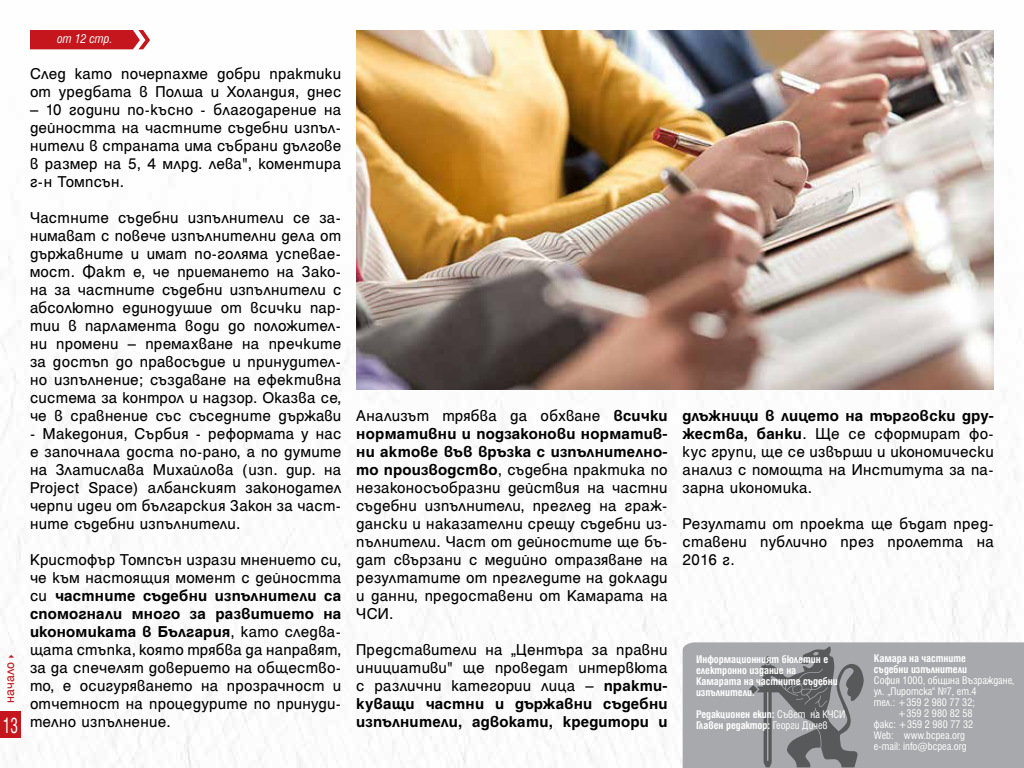
<style>
.page{position:relative;width:1024px;height:768px;background:#fff}
.page>*{position:absolute;margin:0;border:0;box-sizing:border-box;transform-origin:0 0}
.t1{font:condensed 24px "Helen Bg";color:#fff;scale:.75 1}
.t2{font:17px/18px "Helen Bg";letter-spacing:.015em;color:#000;text-align:justify}
.t3{font:italic condensed 14px "Helen Bg";color:#fff}
.t4{font:14px "Helen Bg";letter-spacing:.005em;color:#c4161c}
.t5{font:700 condensed 12px/11px "Helen Bg";color:#fff}
.t6{font:condensed 12px "Helen Bg";color:#fff}
.s1{font-weight:700}
.s2{font-weight:400}
</style>
<div class="page">
<img style="left:0;top:49px;width:1016px;height:719px">
<div style="left:0;top:711px;width:21px;height:27px;background:#c4161c"></div>
<svg style="left:30px;top:30px;width:120px;height:19px;background:#c8272c"></svg>
<img style="left:356px;top:30px;width:638px;height:359px">
<div style="left:683px;top:642px;width:341px;height:126px;background:#a7a9ac"></div>
<svg style="left:749px;top:645px;width:115px;height:122px;background:#86878a"></svg>
<p class="t4" style="left:2px;top:703px;width:52px;rotate:-90deg">начало✔</p>
<h1 class="t1" style="left:3px;top:712px;width:22px">13</h1>
<p class="t3" style="left:57px;top:30px;width:57px">от 12 стр.</p>
<p class="t2" style="left:30px;top:64px;width:313px">След като почерпахме добри практики от уредбата в Полша и Холандия, днес</p>
<p class="t2" style="left:30px;top:100px;width:313px">– 10 години по-късно - благодарение на дейността на частните съдебни изпъл&shy;нители в страната има събрани дългове в размер на 5, 4 млрд. лева", коментира г-н Томпсън.</p>
<p class="t2" style="left:30px;top:208px;width:313px">Частните съдебни изпълнители се за&shy;нимават с повече изпълнителни дела от държавните и имат по-голяма успевае&shy;мост. Факт е, че приемането на Зако&shy;на за частните съдебни изпълнители с абсолютно единодушие от всички пар&shy;тии в парламента води до положител&shy;ни промени – премахване на пречките за достъп до правосъдие и принудител&shy;но изпълнение; създаване на ефективна система за контрол и надзор. Оказва се, че в сравнение със съседните държави</p>
<p class="t2" style="left:30px;top:424px;width:313px">- Македония, Сърбия - реформата у нас е започнала доста по-рано, а по думите на Златислава Михайлова (изп. дир. на Project Space) албанският законодател черпи идеи от българския Закон за част&shy;ните съдебни изпълнители.</p>
<p class="t2" style="left:30px;top:550px;width:313px">Кристофър Томпсън изрази мнението си, че към настоящия момент с дейността си <span class="s1">частните съдебни изпълнители са спомогнали много за развитието на икономиката в България</span>, като следва&shy;щата стъпка, която трябва да направят, за да спечелят доверието на общество&shy;то, е осигуряването на прозрачност и отчетност на процедурите по принуди&shy;телно изпълнение.</p>
<p class="t2" style="left:356px;top:406px;width:313px">Анализът трябва да обхване <span class="s1">всички нормативни и подзаконови норматив&shy;ни актове във връзка с изпълнително&shy;то производство</span>, съдебна практика по незаконосъобразни действия на частни съдебни изпълнители, преглед на граж&shy;дански и наказателни срещу съдебни из&shy;пълнители. Част от дейностите ще бъ&shy;дат свързани с медийно отразяване на резултатите от прегледите на доклади и данни, предоставени от Камарата на ЧСИ.</p>
<p class="t2" style="left:356px;top:640px;width:313px">Представители на „Центъра за правни инициативи" ще проведат интервюта с различни категории лица – <span class="s1">практи&shy;куващи частни и държавни съдебни изпълнители, адвокати, кредитори и</span></p>
<p class="t5" style="left:696px;top:653px;width:143px">Информационният бюлетин е електронно издание на<br>Камарата на частните съдебни изпълнители.</p>
<p class="t2" style="left:683px;top:406px;width:313px"><span class="s1">длъжници в лицето на търговски дру&shy;жества, банки</span>. Ще се сформират фо&shy;кус групи, ще се извърши и икономически анализ с помощта на Института за па&shy;зарна икономика.</p>
<p class="t2" style="left:683px;top:514px;width:313px">Резултати от проекта ще бъдат пред&shy;ставени публично през пролетта на 2016 г.</p>
<p class="t5" style="left:874px;top:652px;width:95px">Камара на частните съдебни изпълнители</p>
<p class="t6" style="left:874px;top:673px;width:142px">София 1000, община Възраждане,</p>
<p class="t6" style="left:874px;top:684px;width:104px">ул. „Пиротска” №7, ет.4</p>
<p class="t6" style="left:874px;top:695px;width:103px">тел.: +359 2 980 77 32;</p>
<p class="t6" style="left:898px;top:706px;width:76px">+359 2 980 82 58</p>
<p class="t6" style="left:874px;top:717px;width:101px">факс: +359 2 980 77 32</p>
<p class="t6" style="left:874px;top:728px;width:93px">Web: www.bcpea.org</p>
<p class="t6" style="left:874px;top:739px;width:94px">e-mail: info@bcpea.org</p>
<p class="t5" style="left:696px;top:708px;width:151px">Редакционен екип: <span class="s2">Съвет на КЧСИ<br></span>Главен редактор: <span class="s2">Георги Дичев</span></p>
</div>
